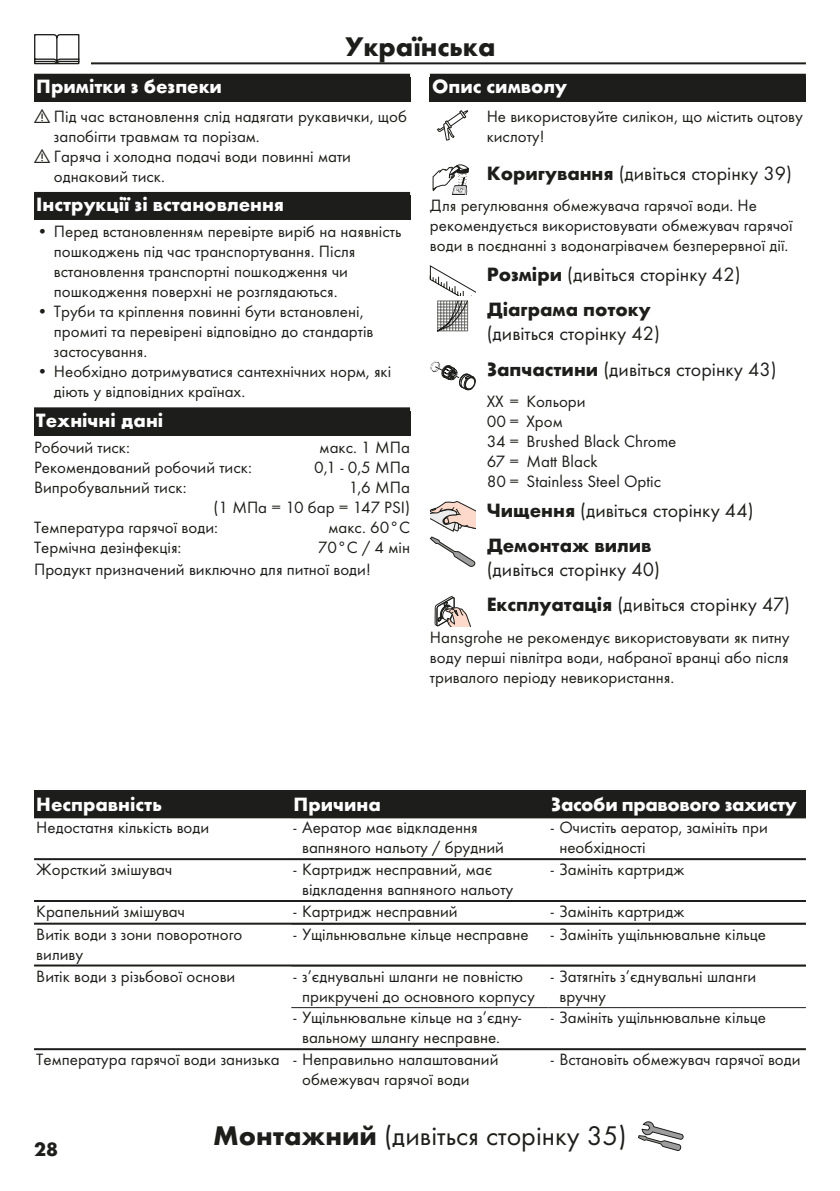
<style>
.page{position:relative;width:840px;height:1191px;background:#fff}
.page>*{position:absolute;margin:0;border:0;box-sizing:border-box;transform-origin:0 0}
.Montage_mit_Symbol_UA{font:28px "Futura TOT Boo";color:#1d1d1b}
.Sprache_Rahmenwechsel_UA{font:700 28px "Futura TOT";color:#1d1d1b}
.Ueberschrift_Grafik_UA{font:20px/24px "Futura TOT Boo";color:#1d1d1b}
.Ueberschrift_Grafik__folgeText_UA{font:20px "Futura TOT Boo";color:#1d1d1b}
.Ueberschrift_UA{font:700 20px "Futura TOT";color:#fff}
.Tabelle_Kopf_UA{font:700 20px "Futura TOT";letter-spacing:-.02em;color:#fff}
.Tabelle_Kopf_UA-2{font:700 20px "Futura TOT";color:#fff}
.Ueberschrift___UA{font:700 20px "Futura TOT";color:#fff}
.t1{font:700 20px "Futura TOT";color:#1d1d1b}
.Normaltext_nach_Grafik_UA{font:17px/20px "Futura TOT Boo";color:#1d1d1b}
.Techn__Daten_UA{font:17px "Futura TOT Boo";color:#1d1d1b}
.Tabelle_Spalte_UA{font:17px/20px "Futura TOT Boo";color:#1d1d1b}
.Farbe_UA{font:17px "Futura TOT Boo";color:#1d1d1b}
.Normaltext_Grafik_UA{font:17px/20px "Futura TOT Boo";color:#1d1d1b}
.Normaltext_UA{font:17px "Futura TOT Boo";color:#1d1d1b}
.s1{font-family:"Futura TOT";font-weight:700}
</style>
<div class="page">
<hr style="left:34px;top:62px;width:771px;height:2px;background:#1d1d1b">
<div style="left:23px;top:34px;width:68px;height:34px;background:#fff"></div>
<svg style="left:34px;top:34px;width:45px;height:30px"></svg>
<svg style="left:638px;top:1121px;width:45px;height:29px"></svg>
<div style="left:34px;top:74px;width:376px;height:28px;background:#1d1d1b"></div>
<div style="left:34px;top:192px;width:376px;height:28px;background:#1d1d1b"></div>
<div style="left:34px;top:407px;width:376px;height:28px;background:#1d1d1b"></div>
<div style="left:429px;top:74px;width:376px;height:28px;background:#1d1d1b"></div>
<svg style="left:437px;top:110px;width:31px;height:30px"></svg>
<svg style="left:432px;top:164px;width:36px;height:31px"></svg>
<svg style="left:429px;top:265px;width:46px;height:66px"></svg>
<svg style="left:430px;top:360px;width:45px;height:30px"></svg>
<svg style="left:429px;top:501px;width:46px;height:66px"></svg>
<svg style="left:434px;top:596px;width:36px;height:30px"></svg>
<div style="left:34px;top:790px;width:260px;height:27px;background:#1d1d1b"></div>
<div style="left:288px;top:790px;width:263px;height:27px;background:#1d1d1b"></div>
<div style="left:545px;top:790px;width:260px;height:27px;background:#1d1d1b"></div>
<hr style="left:34px;top:816px;width:771px;height:2px;background:#1d1d1b">
<hr style="left:34px;top:858px;width:771px;height:2px;background:#1d1d1b">
<hr style="left:34px;top:900px;width:771px;height:2px;background:#1d1d1b">
<hr style="left:34px;top:922px;width:771px;height:2px;background:#1d1d1b">
<hr style="left:34px;top:964px;width:771px;height:2px;background:#1d1d1b">
<hr style="left:291px;top:1007px;width:257px;height:1px;background:#1d1d1b">
<hr style="left:548px;top:1007px;width:257px;height:1px;background:#1d1d1b">
<hr style="left:34px;top:1048px;width:771px;height:2px;background:#1d1d1b">
<p class="Sprache_Rahmenwechsel_UA" style="left:344px;top:29px;width:152px">Українська</p>
<p class="Ueberschrift___UA" style="left:36px;top:74px;width:187px">Примітки з безпеки</p>
<p class="Normaltext_nach_Grafik_UA" style="left:54px;top:106px;width:354px;text-indent:-20px"><sub>!</sub> Під час встановлення слід надягати рукавички, щоб запобігти травмам та порізам.</p>
<p class="Normaltext_nach_Grafik_UA" style="left:54px;top:146px;width:298px;text-indent:-20px"><sub>!</sub> Гаряча і холодна подачі води повинні мати однаковий тиск.</p>
<p class="Ueberschrift_UA" style="left:36px;top:192px;width:249px">Інструкції зі встановлення</p>
<p class="Normaltext_nach_Grafik_UA" style="left:54px;top:221px;width:349px;text-indent:-17px">• Перед встановленням перевірте виріб на наявність пошкоджень під час транспортування. Після встановлення транспортні пошкодження чи пошкодження поверхні не розглядаються.</p>
<p class="Normaltext_nach_Grafik_UA" style="left:54px;top:301px;width:321px;text-indent:-17px">• Труби та кріплення повинні бути встановлені, промиті та перевірені відповідно до стандартів застосування.</p>
<p class="Normaltext_nach_Grafik_UA" style="left:54px;top:361px;width:339px;text-indent:-17px">• Необхідно дотримуватися сантехнічних норм, які діють у відповідних країнах.</p>
<p class="Ueberschrift_UA" style="left:36px;top:408px;width:128px">Технічні дані</p>
<p class="Techn__Daten_UA" style="left:34px;top:437px;width:97px">Робочий тиск:</p>
<p class="Techn__Daten_UA" style="left:319px;top:437px;width:92px">макс. 1 МПа</p>
<p class="Techn__Daten_UA" style="left:34px;top:457px;width:219px">Рекомендований робочий тиск:</p>
<p class="Techn__Daten_UA" style="left:314px;top:457px;width:97px">0,1 - 0,5 МПа</p>
<p class="Techn__Daten_UA" style="left:34px;top:477px;width:154px">Випробувальний тиск:</p>
<p class="Techn__Daten_UA" style="left:348px;top:477px;width:63px">1,6 МПа</p>
<p class="Techn__Daten_UA" style="left:213px;top:497px;width:198px">(1 МПа = 10 бар = 147 PSI)</p>
<p class="Techn__Daten_UA" style="left:34px;top:517px;width:185px">Температура гарячої води:</p>
<p class="Techn__Daten_UA" style="left:328px;top:517px;width:83px">макс. 60°C</p>
<p class="Techn__Daten_UA" style="left:34px;top:537px;width:149px">Термічна дезінфекція:</p>
<p class="Techn__Daten_UA" style="left:317px;top:537px;width:94px">70°C / 4 мін</p>
<p class="Normaltext_UA" style="left:34px;top:559px;width:338px">Продукт призначений виключно для питної води!</p>
<p class="Ueberschrift_UA" style="left:432px;top:74px;width:136px">Опис символу</p>
<p class="Normaltext_Grafik_UA" style="left:486px;top:106px;width:317px">Не використовуйте силікон, що містить оцтову кислоту!</p>
<p class="Ueberschrift_Grafik__folgeText_UA" style="left:486px;top:161px;width:306px"><span class="s1">Коригування</span> (дивіться сторінку 39)</p>
<p class="Normaltext_nach_Grafik_UA" style="left:429px;top:195px;width:364px">Для регулювання обмежувача гарячої води. Не рекомендується використовувати обмежувач гарячої води в поєднанні з водонагрівачем безперервної дії.</p>
<p class="Ueberschrift_Grafik_UA" style="left:486px;top:262px;width:255px"><span class="s1">Розміри</span> (дивіться сторінку 42)</p>
<p class="Ueberschrift_Grafik_UA" style="left:486px;top:297px;width:175px"><span class="s1">Діаграма потоку </span>(дивіться сторінку 42)</p>
<p class="Ueberschrift_Grafik_UA" style="left:486px;top:357px;width:291px"><span class="s1">Запчастини</span> (дивіться сторінку 43)</p>
<p class="Farbe_UA" style="left:486px;top:391px;width:100px">XX = Кольори</p>
<p class="Farbe_UA" style="left:486px;top:411px;width:78px">00 = Хром</p>
<p class="Farbe_UA" style="left:486px;top:431px;width:191px">34 = Brushed Black Chrome</p>
<p class="Farbe_UA" style="left:486px;top:451px;width:112px">67 = Matt Black</p>
<p class="Farbe_UA" style="left:486px;top:471px;width:176px">80 = Stainless Steel Optic</p>
<p class="Ueberschrift_Grafik_UA" style="left:486px;top:498px;width:268px"><span class="s1">Чищення</span> (дивіться сторінку 44)</p>
<p class="Ueberschrift_Grafik_UA" style="left:486px;top:533px;width:175px"><span class="s1">Демонтаж вилив </span>(дивіться сторінку 40)</p>
<p class="Ueberschrift_Grafik__folgeText_UA" style="left:486px;top:593px;width:305px"><span class="s1">Експлуатація</span> (дивіться сторінку 47)</p>
<p class="Normaltext_nach_Grafik_UA" style="left:429px;top:627px;width:361px;text-align:justify">Hansgrohe не рекомендує використовувати як питну воду перші півлітра води, набраної вранці або після тривалого періоду невикористання.</p>
<p class="Tabelle_Kopf_UA-2" style="left:36px;top:791px;width:127px">Несправність</p>
<p class="Tabelle_Kopf_UA-2" style="left:293px;top:791px;width:89px">Причина</p>
<p class="Tabelle_Kopf_UA" style="left:550px;top:791px;width:247px">Засоби правового захисту</p>
<p class="Tabelle_Spalte_UA" style="left:36px;top:817px;width:174px">Недостатня кількість води</p>
<p class="Normaltext_nach_Grafik_UA" style="left:302px;top:817px;width:203px;text-indent:-9px">- Аератор має відкладення вапняного нальоту / брудний</p>
<p class="Normaltext_nach_Grafik_UA" style="left:559px;top:817px;width:210px;text-indent:-9px">- Очистіть аератор, замініть при необхідності</p>
<p class="Tabelle_Spalte_UA" style="left:36px;top:859px;width:137px">Жорсткий змішувач</p>
<p class="Normaltext_nach_Grafik_UA" style="left:302px;top:859px;width:213px;text-indent:-9px">- Картридж несправний, має відкладення вапняного нальоту</p>
<p class="Normaltext_nach_Grafik_UA" style="left:550px;top:859px;width:135px">- Замініть картридж</p>
<p class="Tabelle_Spalte_UA" style="left:36px;top:901px;width:150px">Крапельний змішувач</p>
<p class="Normaltext_nach_Grafik_UA" style="left:293px;top:901px;width:165px">- Картридж несправний</p>
<p class="Normaltext_nach_Grafik_UA" style="left:550px;top:901px;width:135px">- Замініть картридж</p>
<p class="Tabelle_Spalte_UA" style="left:36px;top:924px;width:207px">Витік води з зони поворотного виливу</p>
<p class="Normaltext_nach_Grafik_UA" style="left:293px;top:924px;width:236px">- Ущільнювальне кільце несправне</p>
<p class="Normaltext_nach_Grafik_UA" style="left:550px;top:924px;width:216px">- Замініть ущільнювальне кільце</p>
<p class="Tabelle_Spalte_UA" style="left:36px;top:965px;width:200px">Витік води з різьбової основи</p>
<p class="Normaltext_nach_Grafik_UA" style="left:302px;top:965px;width:234px;text-indent:-9px">- з’єднувальні шланги не повністю прикручені до основного корпусу</p>
<p class="Normaltext_nach_Grafik_UA" style="left:559px;top:965px;width:198px;text-indent:-9px">- Затягніть з’єднувальні шланги вручну</p>
<p class="Normaltext_nach_Grafik_UA" style="left:302px;top:1007px;width:220px;text-indent:-9px">- Ущільнювальне кільце на з’єдну&shy;вальному шлангу несправне.</p>
<p class="Normaltext_nach_Grafik_UA" style="left:550px;top:1007px;width:216px">- Замініть ущільнювальне кільце</p>
<p class="Tabelle_Spalte_UA" style="left:36px;top:1049px;width:245px">Температура гарячої води занизька</p>
<p class="Normaltext_nach_Grafik_UA" style="left:302px;top:1049px;width:198px;text-indent:-9px">- Неправильно налаштований обмежувач гарячої води</p>
<p class="Normaltext_nach_Grafik_UA" style="left:550px;top:1049px;width:251px">- Встановіть обмежувач гарячої води</p>
<p class="t1" style="left:34px;top:1136px;width:25px">28</p>
<p class="Montage_mit_Symbol_UA" style="left:213px;top:1119px;width:415px"><span class="s1">Монтажний</span> (дивіться сторінку 35)</p>
</div>
